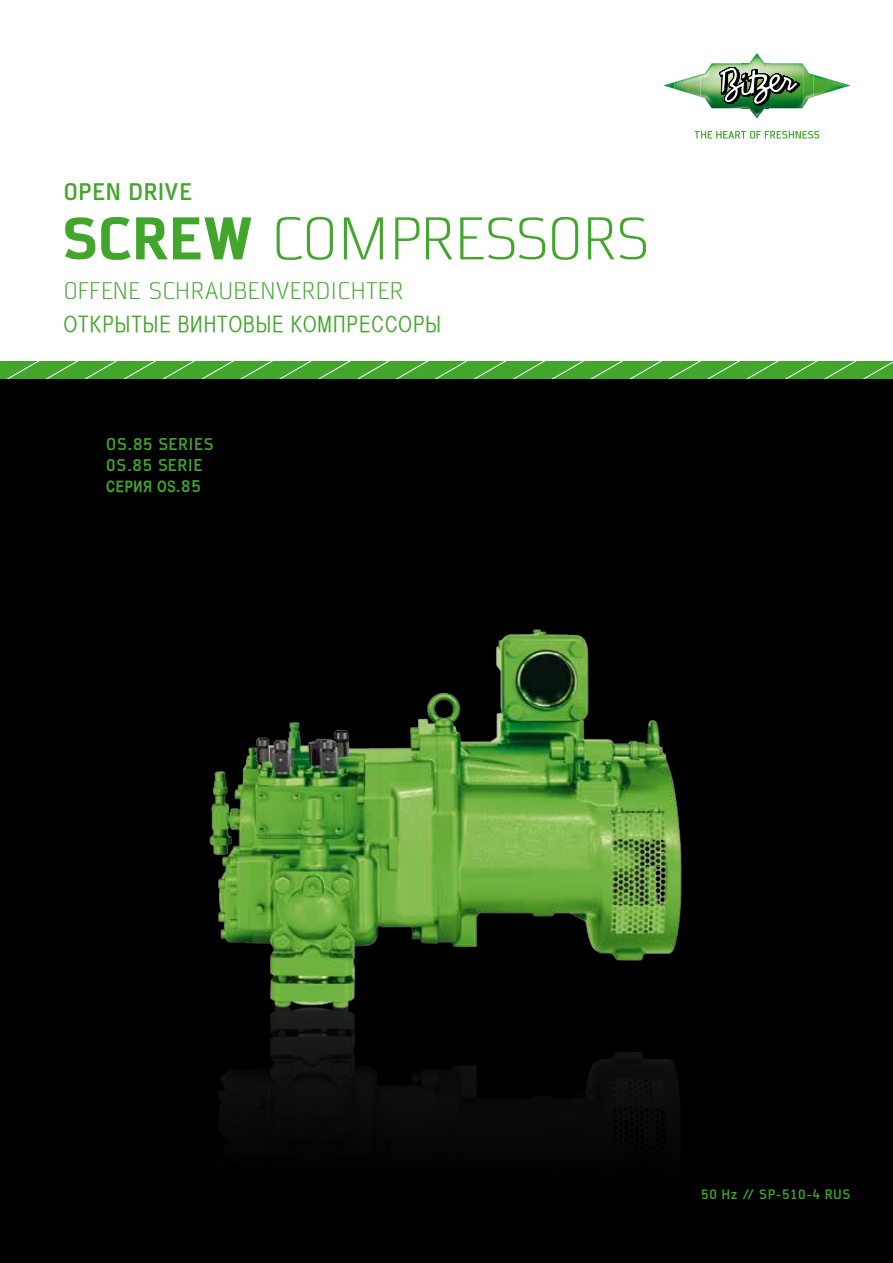
<style>
.page{position:relative;width:893px;height:1263px;background:#fff}
.page>*{position:absolute;margin:0;border:0;box-sizing:border-box;transform-origin:0 0}
.t1{font:300 52.5px "AF Diwa";letter-spacing:.03em;color:#41a62b}
.t2{font:22.2px "Helvetica CY Plain";letter-spacing:.05em;color:#41a62b;scale:.94 1}
.t3{font:300 21px "AF Diwa";color:#41a62b}
.t4{font:700 21px "AF Diwa";color:#41a62b}
.t5{font:15.75px "Helvetica CY Bold";letter-spacing:.045em;color:#41a62b;scale:.95 1}
.t6{font:700 15px/21px "AF Diwa";letter-spacing:.055em;color:#41a62b}
.t7{font:700 12px "AF Diwa";letter-spacing:.07em;color:#41a62b}
.s1{font-weight:800}
.s2{font-family:"AF Diwa";font-weight:700;font-size:15px}
</style>
<div class="page">
<div style="left:0;top:373px;width:893px;height:890px;background:#000"></div>
<svg style="left:0;top:361px;width:893px;height:17px;background:#4aaa35"></svg>
<svg style="left:663px;top:82px;width:12px;height:7px"></svg>
<img style="left:675px;top:75px;width:25px;height:22px">
<img style="left:700px;top:63px;width:48px;height:45px">
<img style="left:764px;top:62px;width:39px;height:47px">
<svg style="left:752px;top:53px;width:10px;height:7px"></svg>
<img style="left:748px;top:60px;width:16px;height:7px">
<img style="left:828px;top:79px;width:22px;height:13px">
<img style="left:814px;top:75px;width:14px;height:22px">
<img style="left:803px;top:65px;width:11px;height:42px">
<svg style="left:719px;top:67px;width:81px;height:51px"></svg>
<svg style="left:694px;top:131px;width:125px;height:8px"></svg>
<img style="left:209px;top:629px;width:473px;height:505px">
<p class="t4" style="left:64px;top:178px;width:129px">OPEN DRIVE</p>
<h1 class="t1" style="left:63px;top:206px;width:580px"><span class="s1">SCREW</span> COMPRESSORS</h1>
<p class="t3" style="left:64px;top:277px;width:342px">OFFENE SCHRAUBENVERDICHTER</p>
<p class="t2" style="left:64px;top:311px;width:403px">Открытые винтовые компрессоры</p>
<p class="t6" style="left:106px;top:434px;width:107px">OS.85 SERIES<br>0S.85 SERIE</p>
<p class="t5" style="left:106px;top:477px;width:101px">Серия OS<span class="s2">.85</span></p>
<p class="t7" style="left:701px;top:1187px;width:151px">50 HZ // SP-510-4 RUS</p>
</div>
